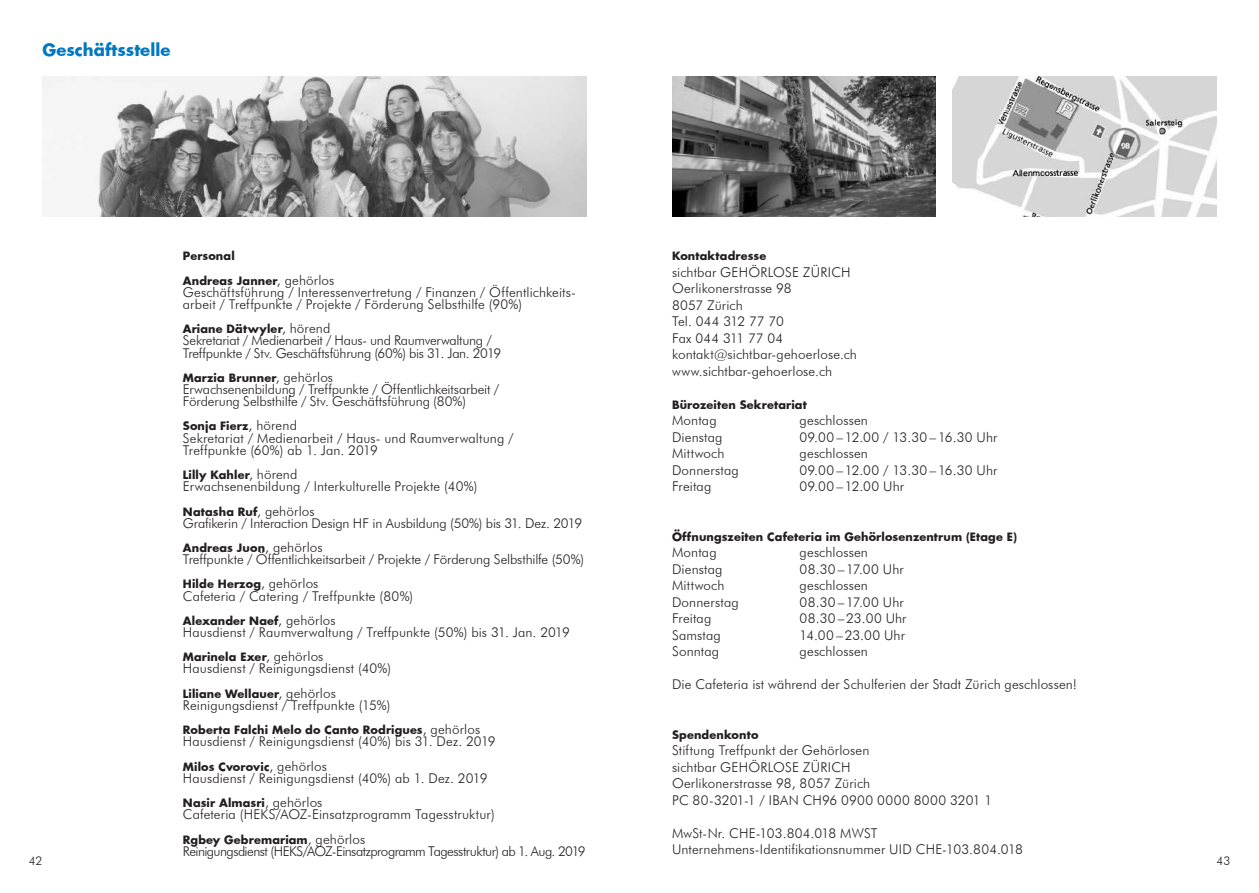
<style>
.page{position:relative;width:1259px;height:893px;background:#fff}
.page>*{position:absolute;margin:0;border:0;box-sizing:border-box;transform-origin:0 0}
.t1{font:700 16.5px "Futura";color:#0079c2}
.t2{font:300 13.5px/16.5px "Futura BT";letter-spacing:.005em;color:#231f20}
.t3{font:300 13.5px/12.1px "Futura BT";letter-spacing:-.02em;color:#231f20}
.t4{font:300 13.5px "Futura BT";letter-spacing:-.04em;color:#231f20}
.t5{font:300 12px "Futura BT";color:#231f20}
.t6{font:700 11.25px/24.3px "Futura";letter-spacing:.015em;color:#231f20}
.s1{font-family:"Futura BT";font-weight:300;font-size:13.5px}
</style>
<div class="page">
<img style="left:43px;top:77px;width:544px;height:140px">
<img style="left:672px;top:77px;width:263px;height:140px">
<img style="left:952px;top:77px;width:264px;height:140px">
<p class="t1" style="left:43px;top:39px;width:129px">Geschäftsstelle</p>
<p class="t6" style="left:183px;top:244px;width:153px">Personal<br>Andreas Janner<span class="s1">, gehörlos</span></p>
<p class="t2" style="left:183px;top:286px;width:394px;line-height:12.1px">Geschäftsführung / Interessenvertretung / Finanzen / Öffentlichkeits&shy;arbeit / Treffpunkte / Projekte / Förderung Selbsthilfe (90%)</p>
<p class="t6" style="left:183px;top:317px;width:149px">Ariane Dätwyler<span class="s1">, hörend</span></p>
<p class="t3" style="left:183px;top:334px;width:320px">Sekretariat / Medienarbeit / Haus- und Raumverwaltung /<br>Treffpunkte / Stv. Geschäftsführung (60%) bis 31. Jan. 2019</p>
<p class="t6" style="left:183px;top:365px;width:152px">Marzia Brunner<span class="s1">, gehörlos</span></p>
<p class="t2" style="left:183px;top:383px;width:318px;line-height:12.1px">Erwachsenenbildung / Treffpunkte / Öffentlichkeitsarbeit /<br>Förderung Selbsthilfe / Stv. Geschäftsführung (80%)</p>
<p class="t6" style="left:183px;top:414px;width:116px">Sonja Fierz<span class="s1">, hörend</span></p>
<p class="t2" style="left:183px;top:432px;width:332px;line-height:12.1px">Sekretariat / Medienarbeit / Haus- und Raumverwaltung /<br>Treffpunkte (60%) ab 1. Jan. 2019</p>
<p class="t6" style="left:183px;top:462px;width:116px">Lilly Kahler<span class="s1">, hörend</span></p>
<p class="t2" style="left:183px;top:478px;width:296px">Erwachsenenbildung / Interkulturelle Projekte (40%)</p>
<p class="t6" style="left:183px;top:499px;width:133px">Natasha Ruf<span class="s1">, gehörlos</span></p>
<p class="t2" style="left:183px;top:514px;width:401px">Grafikerin / Interaction Design HF in Ausbildung (50%) bis 31. Dez. 2019</p>
<p class="t6" style="left:183px;top:535px;width:141px">Andreas Juon<span class="s1">, gehörlos</span></p>
<p class="t2" style="left:183px;top:551px;width:403px">Treffpunkte / Öffentlichkeitsarbeit / Projekte / Förderung Selbsthilfe (50%)</p>
<p class="t6" style="left:183px;top:572px;width:137px">Hilde Herzog<span class="s1">, gehörlos</span></p>
<p class="t2" style="left:183px;top:587px;width:232px">Cafeteria / Catering / Treffpunkte (80%)</p>
<p class="t6" style="left:183px;top:608px;width:154px">Alexander Naef<span class="s1">, gehörlos</span></p>
<p class="t2" style="left:183px;top:624px;width:388px">Hausdienst / Raumverwaltung / Treffpunkte (50%) bis 31. Jan. 2019</p>
<p class="t6" style="left:183px;top:645px;width:142px">Marinela Exer<span class="s1">, gehörlos</span></p>
<p class="t2" style="left:183px;top:660px;width:210px">Hausdienst / Reinigungsdienst (40%)</p>
<p class="t6" style="left:183px;top:681px;width:154px">Liliane Wellauer<span class="s1">, gehörlos</span></p>
<p class="t2" style="left:183px;top:697px;width:209px">Reinigungsdienst / Treffpunkte (15%)</p>
<p class="t6" style="left:183px;top:717px;width:299px">Roberta Falchi Melo do Canto Rodrigues<span class="s1">, gehörlos</span></p>
<p class="t2" style="left:183px;top:733px;width:314px">Hausdienst / Reinigungsdienst (40%) bis 31. Dez. 2019</p>
<p class="t6" style="left:183px;top:754px;width:145px">Milos Cvorovic<span class="s1">, gehörlos</span></p>
<p class="t2" style="left:183px;top:770px;width:306px">Hausdienst / Reinigungsdienst (40%) ab 1. Dez. 2019</p>
<p class="t6" style="left:183px;top:790px;width:141px">Nasir Almasri<span class="s1">, gehörlos</span></p>
<p class="t2" style="left:183px;top:806px;width:313px">Cafeteria (HEKS/AOZ-Einsatzprogramm Tagesstruktur)</p>
<p class="t6" style="left:183px;top:827px;width:184px">Rgbey Gebremariam<span class="s1">, gehörlos</span></p>
<p class="t4" style="left:183px;top:843px;width:404px">Reinigungsdienst (HEKS/AOZ-Einsatzprogramm Tagesstruktur) ab 1. Aug. 2019</p>
<p class="t6" style="left:672px;top:244px;width:96px">Kontaktadresse</p>
<p class="t2" style="left:672px;top:264px;width:186px">sichtbar GEHÖRLOSE ZÜRICH<br>Oerlikonerstrasse 98<br>8057 Zürich<br>Tel. 044 312 77 70<br>Fax 044 311 77 04 kontakt@sichtbar-gehoerlose.ch www.sichtbar-gehoerlose.ch</p>
<p class="t6" style="left:672px;top:392px;width:136px">Bürozeiten Sekretariat</p>
<p class="t2" style="left:672px;top:412px;width:46px">Montag</p>
<p class="t2" style="left:799px;top:412px;width:70px">geschlossen</p>
<p class="t2" style="left:672px;top:429px;width:52px">Dienstag</p>
<p class="t2" style="left:799px;top:429px;width:199px">09.00 –12.00 / 13.30 –16.30 Uhr</p>
<p class="t2" style="left:672px;top:445px;width:54px">Mittwoch</p>
<p class="t2" style="left:799px;top:445px;width:70px">geschlossen</p>
<p class="t2" style="left:672px;top:462px;width:68px">Donnerstag</p>
<p class="t2" style="left:799px;top:462px;width:199px">09.00 –12.00 / 13.30 –16.30 Uhr</p>
<p class="t2" style="left:672px;top:478px;width:41px">Freitag</p>
<p class="t2" style="left:799px;top:478px;width:106px">09.00 –12.00 Uhr</p>
<p class="t6" style="left:672px;top:524px;width:346px">Öffnungszeiten Cafeteria im Gehörlosenzentrum (Etage E)</p>
<p class="t2" style="left:672px;top:544px;width:46px">Montag</p>
<p class="t2" style="left:799px;top:544px;width:70px">geschlossen</p>
<p class="t2" style="left:672px;top:561px;width:52px">Dienstag</p>
<p class="t2" style="left:799px;top:561px;width:106px">08.30 –17.00 Uhr</p>
<p class="t2" style="left:672px;top:577px;width:54px">Mittwoch</p>
<p class="t2" style="left:799px;top:577px;width:70px">geschlossen</p>
<p class="t2" style="left:672px;top:594px;width:68px">Donnerstag</p>
<p class="t2" style="left:799px;top:594px;width:106px">08.30 –17.00 Uhr</p>
<p class="t2" style="left:672px;top:610px;width:41px">Freitag</p>
<p class="t2" style="left:799px;top:610px;width:108px">08.30 –23.00 Uhr</p>
<p class="t2" style="left:672px;top:627px;width:50px">Samstag</p>
<p class="t2" style="left:799px;top:627px;width:107px">14.00 –23.00 Uhr</p>
<p class="t2" style="left:672px;top:643px;width:49px">Sonntag</p>
<p class="t2" style="left:799px;top:643px;width:70px">geschlossen</p>
<p class="t2" style="left:672px;top:676px;width:406px">Die Cafeteria ist während der Schulferien der Stadt Zürich geschlossen!</p>
<p class="t6" style="left:672px;top:722px;width:88px">Spendenkonto</p>
<p class="t2" style="left:672px;top:742px;width:322px">Stiftung Treffpunkt der Gehörlosen<br>sichtbar GEHÖRLOSE ZÜRICH<br>Oerlikonerstrasse 98, 8057 Zürich<br>PC 80-3201-1 / IBAN CH96 0900 0000 8000 3201 1</p>
<p class="t2" style="left:672px;top:825px;width:352px">MwSt-Nr. CHE-103.804.018 MWST<br>Unternehmens-Identifikationsnummer UID CHE-103.804.018</p>
<p class="t5" style="left:29px;top:854px;width:15px">42</p>
<p class="t5" style="left:1216px;top:854px;width:15px">43</p>
</div>
